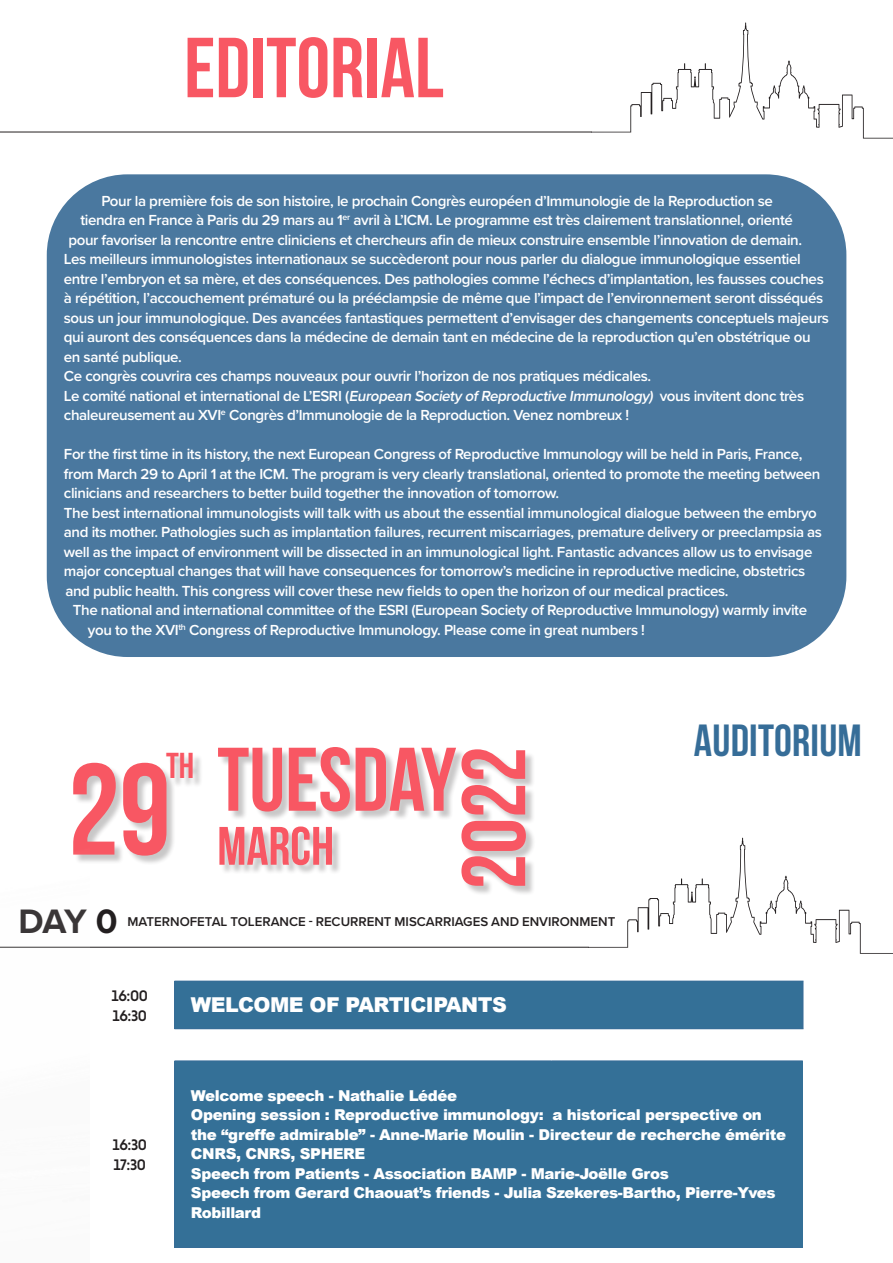
<style>
.page{position:relative;width:893px;height:1263px;background:#fff}
.page>*{position:absolute;margin:0;border:0;box-sizing:border-box;transform-origin:0 0}
.t1{font:129.75px "Bebas Neue";color:#f85763}
.t2{font:90px "Bebas Neue";color:#f85763}
.t3{font:84.9px "Bebas Neue";color:#f85763}
.t4{font:54px "Bebas Neue";color:#f85763}
.t5{font:45px "Bebas Neue";letter-spacing:.005em;color:#366d98}
.t6{font:36px "Bebas Neue";color:#f85763}
.t7{font:700 35.1px "Proxima Nova";color:#231f20}
.t8{font:900 20.55px "Arial";letter-spacing:-.025em;color:#fff}
.t9{font:500 15.6px/19.8px "Niveau Grotesk";letter-spacing:-.025em;color:#231f20}
.t10{font:600 15.15px/19.5px "Proxima Nova";letter-spacing:-.025em;color:#fff}
.t11{font:900 15px/19.5px "Arial";letter-spacing:-.025em;color:#fff}
.t12{font:600 13.2px "Proxima Nova";color:#231f20}
.s1{font-style:italic}
</style>
<div class="page">
<hr style="left:0;top:132px;width:592px;height:1px;background:#231f20">
<svg style="left:591px;top:23px;width:302px;height:116px"></svg>
<div style="left:219px;top:748px;width:247px;height:127px;background:#231f20;opacity:.25"></div>
<div style="left:75px;top:764px;width:101px;height:102px;background:#231f20;opacity:.25"></div>
<div style="left:463px;top:751px;width:73px;height:145px;background:#231f20;opacity:.25"></div>
<div style="left:168px;top:754px;width:35px;height:34px;background:#231f20;opacity:.25"></div>
<div style="left:175px;top:981px;width:628px;height:48px;background:#347097"></div>
<div style="left:175px;top:1061px;width:628px;height:186px;background:#347097"></div>
<hr style="left:174px;top:981px;width:378px;height:1px;background:#386d98">
<hr style="left:174px;top:981px;width:1px;height:47px;background:#386d98">
<hr style="left:552px;top:981px;width:251px;height:1px;background:#386d98">
<hr style="left:802px;top:981px;width:1px;height:47px;background:#386d98">
<hr style="left:174px;top:1028px;width:378px;height:1px;background:#386d98">
<hr style="left:552px;top:1028px;width:251px;height:1px;background:#386d98">
<hr style="left:174px;top:1061px;width:378px;height:1px;background:#386d98">
<hr style="left:174px;top:1061px;width:1px;height:186px;background:#386d98">
<hr style="left:552px;top:1061px;width:251px;height:1px;background:#386d98">
<hr style="left:174px;top:1247px;width:378px;height:1px;background:#386d98">
<hr style="left:552px;top:1247px;width:251px;height:1px;background:#386d98">
<hr style="left:0;top:947px;width:589px;height:1px;background:#231f20">
<svg style="left:588px;top:838px;width:305px;height:116px"></svg>
<div style="left:47px;top:174px;width:799px;height:483px;background:#4a789f;border-radius:81px"></div>
<img style="left:0;top:764px;width:90px;height:184px">
<p class="t3" style="left:184px;top:21px;width:261px">EDITORIAL</p>
<p class="t10" style="left:68px;top:191px;width:735px;text-align:center">Pour la première fois de son histoire, le prochain Congrès européen d’Immunologie de la Reproduction se<br>tiendra en France à Paris du 29 mars au 1<sup>er</sup> avril à L’ICM. Le programme est très clairement translationnel, orienté pour favoriser la rencontre entre cliniciens et chercheurs afin de mieux construire ensemble l’innovation de demain.</p>
<p class="t10" style="left:64px;top:249px;width:767px">Les meilleurs immunologistes internationaux se succèderont pour nous parler du dialogue immunologique essentiel entre l’embryon et sa mère, et des conséquences. Des pathologies comme l’échecs d’implantation, les fausses couches à répétition, l’accouchement prématuré ou la prééclampsie de même que l’impact de l’environnement seront disséqués sous un jour immunologique. Des avancées fantastiques permettent d’envisager des changements conceptuels majeurs qui auront des conséquences dans la médecine de demain tant en médecine de la reproduction qu’en obstétrique ou en santé publique.</p>
<p class="t10" style="left:64px;top:366px;width:589px">Ce congrès couvrira ces champs nouveaux pour ouvrir l’horizon de nos pratiques médicales.</p>
<p class="t10" style="left:64px;top:386px;width:742px">Le comité national et international de L’ESRI (<span class="s1">European Society ofReproductive Immunology)</span> vous invitent donc très chaleureusement au XVI<sup>e</sup> Congrès d’Immunologie de la Reproduction. Venez nombreux !</p>
<p class="t10" style="left:64px;top:444px;width:758px">For the first time in its history, the next European Congress of Reproductive Immunology will be held in Paris, France, from March 29 to April 1 at the ICM. The program is very clearly translational, oriented to promote the meeting between clinicians and researchers to better build together the innovation of tomorrow.</p>
<p class="t10" style="left:64px;top:503px;width:760px">The best international immunologists will talk with us about the essential immunological dialogue between the embryo and its mother. Pathologies such as implantation failures, recurrent miscarriages, premature delivery or preeclampsia as well as the impact of environment will be dissected in an immunological light. Fantastic advances allow us to envisage major conceptual changes that will have consequences for tomorrow’s medicine in reproductive medicine, obstetrics and public health. This congress will cover these new fields to open the horizon of our medical practices.</p>
<p class="t10" style="left:88px;top:600px;width:721px;text-indent:-15px">The national and international committee of the ESRI (European Society of Reproductive Immunology) warmly invite you to the XVI<sup>th</sup> Congress of Reproductive Immunology. Please come in great numbers !</p>
<p class="t6" style="left:166px;top:746px;width:30px">TH</p>
<p class="t1" style="left:68px;top:738px;width:104px">29</p>
<p class="t2" style="left:217px;top:730px;width:241px">TUESDAY</p>
<p class="t2" style="left:445px;top:889px;width:144px;rotate:-90deg">2022</p>
<p class="t4" style="left:217px;top:816px;width:118px">MARCH</p>
<h3 class="t7" style="left:18px;top:895px;width:101px">DAY 0</h3>
<p class="t12" style="left:128px;top:911px;width:489px">MATERNOFETAL TOLERANCE - RECURRENT MISCARRIAGES AND ENVIRONMENT</p>
<p class="t9" style="left:111px;top:985px;width:38px">16:00<br>16:30</p>
<p class="t8" style="left:191px;top:990px;width:317px">WELCOME OF PARTICIPANTS</p>
<p class="t5" style="left:694px;top:715px;width:169px">AUDITORIUM</p>
<p class="t9" style="left:112px;top:1134px;width:36px">16:30<br>17:30</p>
<p class="t11" style="left:191px;top:1085px;width:268px">Welcome speech - Nathalie Lédée</p>
<p class="t11" style="left:191px;top:1105px;width:597px">Opening session : Reproductive immunology: a historical perspective on the “greffe admirable” - Anne-Marie Moulin - Directeur de recherche émérite<br>CNRS, CNRS, SPHERE</p>
<p class="t11" style="left:191px;top:1163px;width:479px">Speech from Patients - Association BAMP - Marie-Joëlle Gros</p>
<p class="t11" style="left:191px;top:1183px;width:586px">Speech from Gerard Chaouat’s friends - Julia Szekeres-Bartho, Pierre-Yves<br>Robillard</p>
</div>
